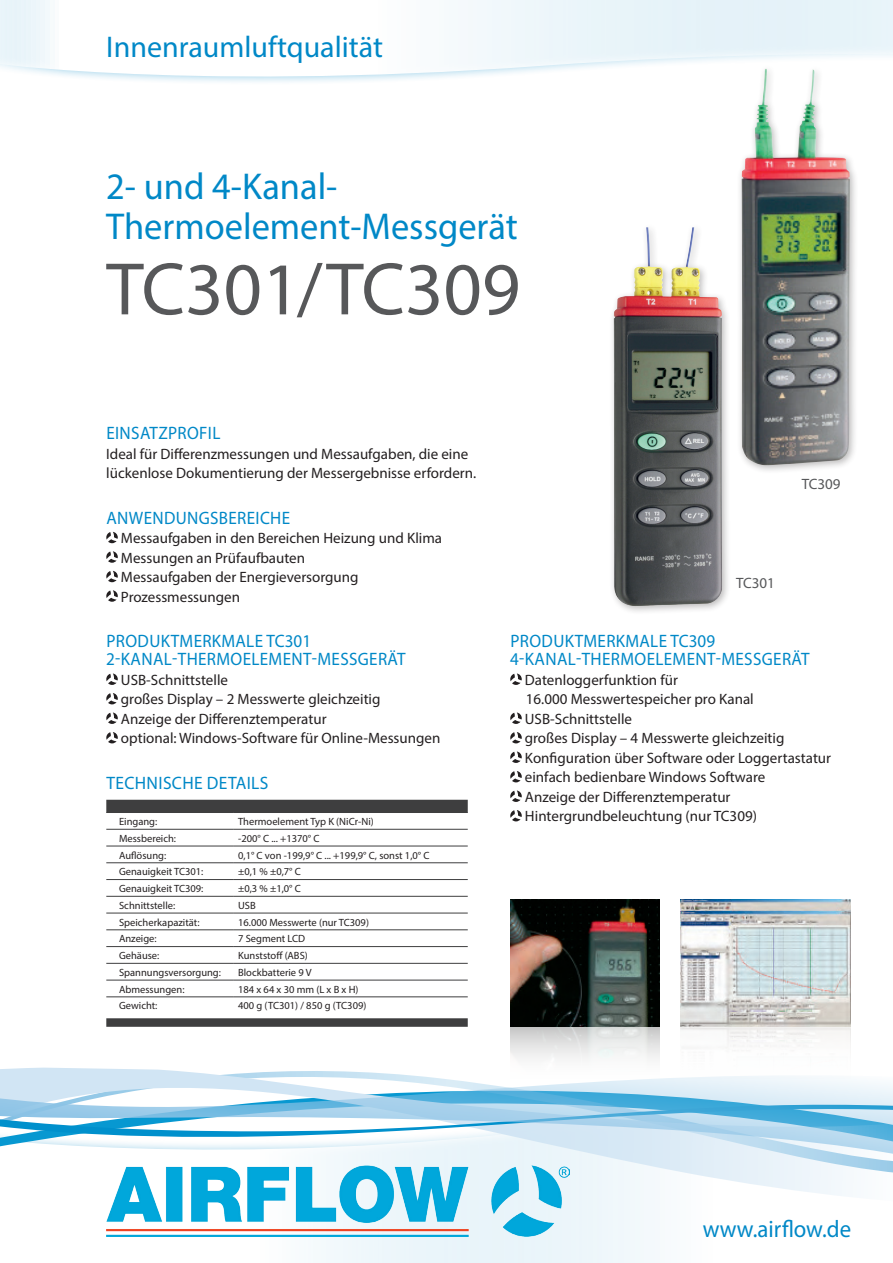
<style>
.page{position:relative;width:893px;height:1263px;background:#fff}
.page>*{position:absolute;margin:0;border:0;box-sizing:border-box;transform-origin:0 0}
.t1{font:75px "Myriad Pro";color:#57585a}
.t2{font:37.5px/40.5px "Myriad Pro";color:#0088c7}
.t3{font:30px "Myriad Pro";color:#0088c7}
.t4{font:24px "Myriad Pro";color:#0088c7;scale:.95 1}
.t5{font:18px/18px "Myriad Pro";letter-spacing:.02em;color:#0088c7;scale:.95 1}
.t6{font:18px "Myriad Pro";letter-spacing:.02em;color:#0088c7}
.t7{font:15px/19.5px "Myriad Pro";color:#231f20}
.t8{font:15px "Myriad Pro";color:#57585a}
.t9{font:10.5px "Myriad Pro";color:#231f20}
</style>
<div class="page">
<div style="left:0;top:0;width:893px;height:86px;background:#0088c7;opacity:.5"></div>
<svg style="left:0;top:0;width:893px;height:78px"></svg>
<svg style="left:106px;top:532px;width:12px;height:11px"></svg>
<svg style="left:106px;top:551px;width:12px;height:12px"></svg>
<svg style="left:106px;top:571px;width:12px;height:11px"></svg>
<svg style="left:106px;top:590px;width:12px;height:12px"></svg>
<svg style="left:106px;top:673px;width:12px;height:12px"></svg>
<svg style="left:106px;top:693px;width:12px;height:11px"></svg>
<svg style="left:106px;top:712px;width:12px;height:12px"></svg>
<svg style="left:106px;top:732px;width:12px;height:11px"></svg>
<svg style="left:510px;top:673px;width:12px;height:12px"></svg>
<svg style="left:510px;top:712px;width:12px;height:12px"></svg>
<svg style="left:510px;top:732px;width:12px;height:11px"></svg>
<svg style="left:510px;top:751px;width:12px;height:12px"></svg>
<svg style="left:510px;top:771px;width:12px;height:11px"></svg>
<svg style="left:510px;top:790px;width:12px;height:12px"></svg>
<svg style="left:510px;top:810px;width:12px;height:11px"></svg>
<svg style="left:106px;top:800px;width:362px;height:227px"></svg>
<hr style="left:106px;top:812px;width:128px;height:1px;background:#3e3e3f">
<hr style="left:234px;top:812px;width:234px;height:1px;background:#3e3e3f">
<hr style="left:106px;top:846px;width:128px;height:1px;background:#3e3e3f">
<hr style="left:234px;top:846px;width:234px;height:1px;background:#3e3e3f">
<hr style="left:106px;top:862px;width:128px;height:1px;background:#3e3e3f">
<hr style="left:234px;top:862px;width:234px;height:1px;background:#3e3e3f">
<hr style="left:106px;top:879px;width:128px;height:1px;background:#3e3e3f">
<hr style="left:234px;top:879px;width:234px;height:1px;background:#3e3e3f">
<hr style="left:106px;top:896px;width:128px;height:1px;background:#3e3e3f">
<hr style="left:234px;top:896px;width:234px;height:1px;background:#3e3e3f">
<hr style="left:106px;top:913px;width:128px;height:1px;background:#3e3e3f">
<hr style="left:234px;top:913px;width:234px;height:1px;background:#3e3e3f">
<hr style="left:106px;top:929px;width:128px;height:1px;background:#3e3e3f">
<hr style="left:234px;top:929px;width:234px;height:1px;background:#3e3e3f">
<hr style="left:106px;top:946px;width:128px;height:1px;background:#3e3e3f">
<hr style="left:234px;top:946px;width:234px;height:1px;background:#3e3e3f">
<hr style="left:106px;top:963px;width:128px;height:1px;background:#3e3e3f">
<hr style="left:234px;top:963px;width:234px;height:1px;background:#3e3e3f">
<hr style="left:106px;top:980px;width:128px;height:1px;background:#3e3e3f">
<hr style="left:234px;top:980px;width:234px;height:1px;background:#3e3e3f">
<hr style="left:106px;top:996px;width:128px;height:1px;background:#3e3e3f">
<hr style="left:234px;top:996px;width:234px;height:1px;background:#3e3e3f">
<hr style="left:106px;top:829px;width:128px;height:1px;background:#3e3e3f">
<hr style="left:234px;top:829px;width:234px;height:1px;background:#3e3e3f">
<img style="left:680px;top:899px;width:171px;height:142px">
<img style="left:510px;top:899px;width:149px;height:142px">
<div style="left:609px;top:223px;width:122px;height:392px;background:#231f20;opacity:.3"></div>
<img style="left:614px;top:227px;width:108px;height:379px">
<div style="left:736px;top:64px;width:123px;height:410px;background:#231f20;opacity:.3"></div>
<img style="left:742px;top:69px;width:108px;height:397px">
<svg style="left:106px;top:1203px;width:549px;height:60px;fill:#f0f7fb"></svg>
<img style="left:106px;top:1203px;width:464px;height:33px">
<svg style="left:113px;top:1159px;width:780px;height:44px"></svg>
<svg style="left:0;top:1041px;width:893px;height:118px"></svg>
<h3 class="t3" style="left:106px;top:28px;width:278px">Innenraumluftqualität</h3>
<h2 class="t2" style="left:106px;top:165px;width:413px">2- und 4-Kanal-<br>Thermoelement-Messgerät</h2>
<h1 class="t1" style="left:106px;top:243px;width:416px">TC301/TC309</h1>
<p class="t5" style="left:106px;top:424px;width:122px">EINSATZPROFIL</p>
<p class="t7" style="left:106px;top:443px;width:371px">Ideal für Differenzmessungen und Messaufgaben, die eine lückenlose Dokumentierung der Messergebnisse erfordern.</p>
<p class="t5" style="left:106px;top:508px;width:195px">ANWENDUNGSBEREICHE</p>
<p class="t7" style="left:121px;top:528px;width:323px">Messaufgaben in den Bereichen Heizung und Klima Messungen an Prüfaufbauten<br>Messaufgaben der Energieversorgung Prozessmessungen</p>
<p class="t5" style="left:106px;top:632px;width:317px">PRODUKTMERKMALE TC301<br>2-KANAL-THERMOELEMENT-MESSGERÄT</p>
<p class="t7" style="left:121px;top:670px;width:321px">USB-Schnittstelle<br>großes Display – 2 Messwerte gleichzeitig<br>Anzeige der Differenztemperatur<br>optional: Windows-Software für Online-Messungen</p>
<p class="t6" style="left:106px;top:772px;width:164px">TECHNISCHE DETAILS</p>
<p class="t9" style="left:119px;top:815px;width:40px">Eingang:</p>
<p class="t9" style="left:238px;top:815px;width:137px">Thermoelement Typ K (NiCr-Ni)</p>
<p class="t9" style="left:119px;top:832px;width:59px">Messbereich:</p>
<p class="t9" style="left:238px;top:832px;width:83px">-200° C ... +1370° C</p>
<p class="t9" style="left:119px;top:848px;width:49px">Auflösung:</p>
<p class="t9" style="left:238px;top:848px;width:193px">0,1° C von -199,9° C ... +199,9° C, sonst 1,0° C</p>
<p class="t9" style="left:119px;top:865px;width:86px">Genauigkeit TC301:</p>
<p class="t9" style="left:238px;top:865px;width:64px">±0,1 % ±0,7° C</p>
<p class="t9" style="left:119px;top:882px;width:86px">Genauigkeit TC309:</p>
<p class="t9" style="left:238px;top:882px;width:64px">±0,3 % ±1,0° C</p>
<p class="t9" style="left:119px;top:899px;width:58px">Schnittstelle:</p>
<p class="t9" style="left:238px;top:899px;width:19px">USB</p>
<p class="t9" style="left:119px;top:915px;width:82px">Speicherkapazität:</p>
<p class="t9" style="left:238px;top:915px;width:132px">16.000 Messwerte (nur TC309)</p>
<p class="t9" style="left:119px;top:932px;width:39px">Anzeige:</p>
<p class="t9" style="left:238px;top:932px;width:69px">7 Segment LCD</p>
<p class="t9" style="left:119px;top:949px;width:42px">Gehäuse:</p>
<p class="t9" style="left:238px;top:949px;width:71px">Kunststoff (ABS)</p>
<p class="t9" style="left:119px;top:966px;width:103px">Spannungsversorgung:</p>
<p class="t9" style="left:238px;top:966px;width:75px">Blockbatterie 9 V</p>
<p class="t9" style="left:119px;top:982px;width:67px">Abmessungen:</p>
<p class="t9" style="left:238px;top:982px;width:122px">184 x 64 x 30 mm (L x B x H)</p>
<p class="t9" style="left:119px;top:999px;width:40px">Gewicht:</p>
<p class="t9" style="left:238px;top:999px;width:130px">400 g (TC301) / 850 g (TC309)</p>
<p class="t8" style="left:802px;top:475px;width:40px">TC309</p>
<p class="t8" style="left:736px;top:574px;width:40px">TC301</p>
<p class="t5" style="left:510px;top:632px;width:317px">PRODUKTMERKMALE TC309<br>4-KANAL-THERMOELEMENT-MESSGERÄT</p>
<p class="t7" style="left:525px;top:670px;width:308px">Datenloggerfunktion für<br>16.000 Messwertespeicher pro Kanal USB-Schnittstelle<br>großes Display – 4 Messwerte gleichzeitig Konfiguration über Software oder Loggertastatur einfach bedienbare Windows Software<br>Anzeige der Differenztemperatur Hintergrundbeleuchtung (nur TC309)</p>
<h3 class="t4" style="left:703px;top:1214px;width:158px">www.airflow.de</h3>
</div>
